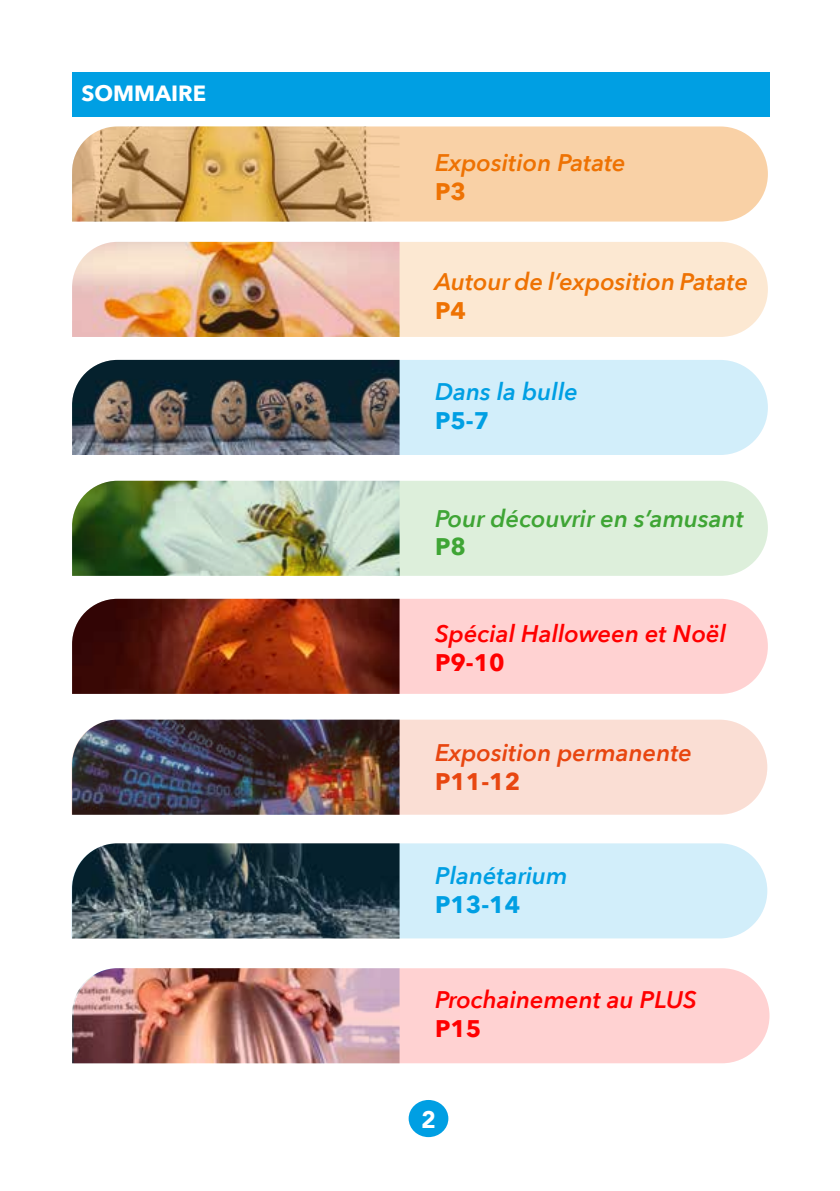
<style>
.page{position:relative;width:840px;height:1191px;background:#fff}
.page>*{position:absolute;margin:0;border:0;box-sizing:border-box;transform-origin:0 0}
.t1{font:italic 600 24px "Avenir Next";color:#ee7203}
.t2{font:italic 600 24px "Avenir Next";color:#f00}
.t3{font:italic 600 24px "Avenir Next";color:#3fa535}
.t4{font:italic 600 24px "Avenir Next";color:#009fe3}
.t5{font:italic 600 24px "Avenir Next";color:#e84610}
.t6{font:700 24px "Avenir Next";color:#009fe3}
.t7{font:700 24px "Avenir Next";color:#f00}
.t8{font:700 24px "Avenir Next";color:#e84610}
.t9{font:700 24px "Avenir Next";color:#ee7203}
.t10{font:700 24px "Avenir Next";color:#3fa535}
.t11{font:900 24px "Avenir";color:#fff}
.t12{font:700 22px "Avenir Next";color:#fff}
</style>
<div class="page">
<svg style="left:72px;top:481px;width:695px;height:95px;fill:#ddefdb"></svg>
<svg style="left:72px;top:599px;width:695px;height:95px;fill:#ffd2d2"></svg>
<img style="left:71px;top:719px;width:695px;height:95px">
<svg style="left:71px;top:843px;width:695px;height:95px;fill:#d2eefa"></svg>
<img style="left:74px;top:968px;width:695px;height:95px">
<svg style="left:72px;top:126px;width:695px;height:95px;fill:#f9d1a6"></svg>
<img style="left:72px;top:242px;width:695px;height:95px">
<svg style="left:72px;top:360px;width:695px;height:95px;fill:#d2eefa"></svg>
<div style="left:72px;top:72px;width:697px;height:44px;background:#009fe3"></div>
<div style="left:408px;top:1100px;width:40px;height:37px;background:#009fe3;border-radius:50%"></div>
<p class="t12" style="left:81px;top:74px;width:126px">SOMMAIRE</p>
<p class="t1" style="left:435px;top:142px;width:192px">Exposition Patate</p>
<p class="t9" style="left:435px;top:170px;width:32px">P3</p>
<p class="t1" style="left:435px;top:261px;width:314px">Autour de l’exposition Patate</p>
<p class="t9" style="left:435px;top:289px;width:32px">P4</p>
<p class="t4" style="left:435px;top:371px;width:144px">Dans la bulle</p>
<p class="t6" style="left:435px;top:399px;width:56px">P5-7</p>
<p class="t3" style="left:435px;top:497px;width:310px">Pour découvrir en s’amusant</p>
<p class="t10" style="left:435px;top:526px;width:32px">P8</p>
<p class="t2" style="left:435px;top:613px;width:292px">Spécial Halloween et Noël</p>
<p class="t7" style="left:435px;top:641px;width:71px">P9-10</p>
<p class="t5" style="left:435px;top:732px;width:258px">Exposition permanente</p>
<p class="t8" style="left:435px;top:761px;width:87px">P11-12</p>
<p class="t4" style="left:435px;top:855px;width:134px">Planétarium</p>
<p class="t6" style="left:435px;top:883px;width:87px">P13-14</p>
<p class="t2" style="left:435px;top:979px;width:263px">Prochainement au PLUS</p>
<p class="t7" style="left:435px;top:1007px;width:48px">P15</p>
<p class="t11" style="left:421px;top:1098px;width:16px">2</p>
</div>
